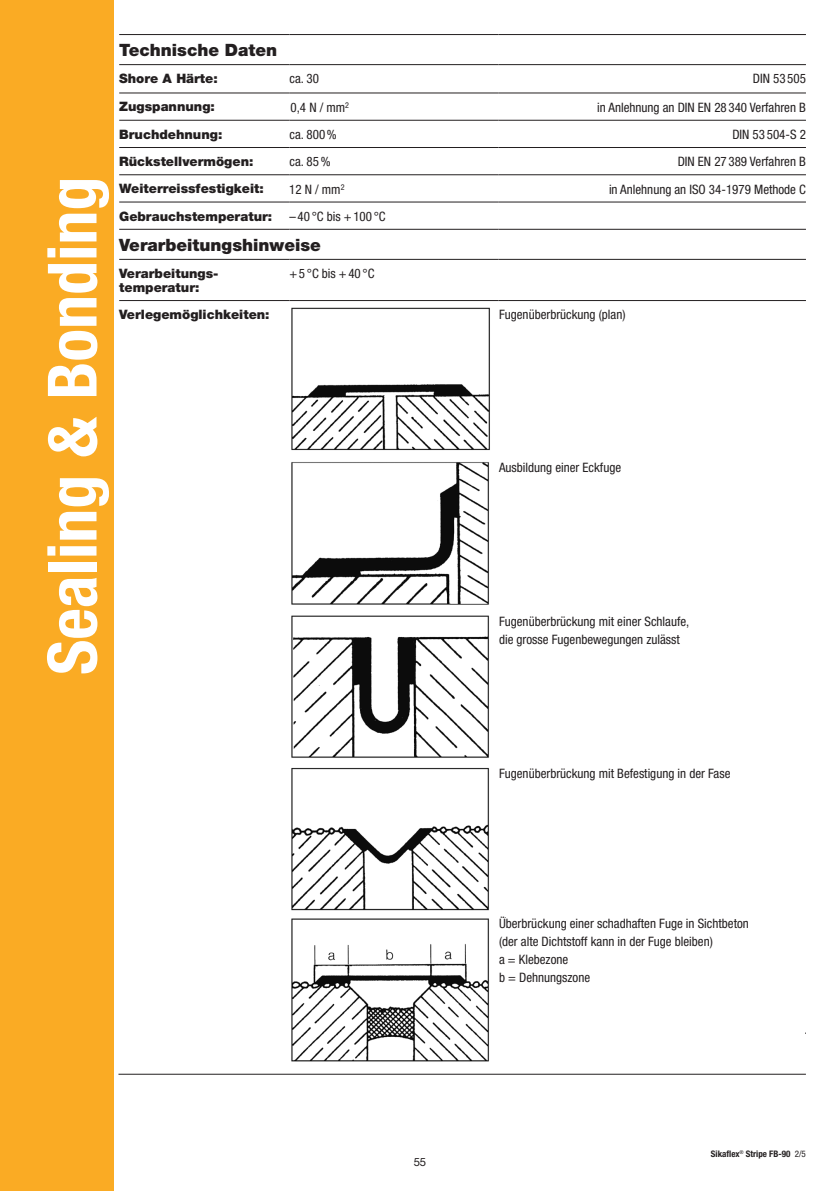
<style>
.page{position:relative;width:840px;height:1191px;background:#fff}
.page>*{position:absolute;margin:0;border:0;box-sizing:border-box;transform-origin:0 0}
.t1{font:700 condensed 68px "Helvetica Neue";color:#fff}
.t2{font:900 17px "Helvetica Neue";color:#231f20}
.t3{font:condensed 13px/18px "Helvetica Neue";color:#231f20}
.t4{font:900 13px/14.2px "Helvetica Neue";color:#231f20}
.t5{font:11.4px "Helvetica Neue";color:#231f20}
.t6{font:700 condensed 9px "Helvetica Neue";color:#231f20}
.t7{font:condensed 7.6px "Helvetica Neue";color:#231f20}
.s1{font-weight:400}
</style>
<div class="page">
<div style="left:0;top:0;width:113px;height:1191px;background:#faab24"></div>
<hr style="left:119px;top:34px;width:170px;height:1px;background:#231f20">
<hr style="left:289px;top:34px;width:209px;height:1px;background:#231f20">
<hr style="left:498px;top:34px;width:307px;height:1px;background:#231f20">
<hr style="left:119px;top:64px;width:170px;height:1px;background:#231f20">
<hr style="left:289px;top:64px;width:209px;height:1px;background:#231f20">
<hr style="left:498px;top:64px;width:307px;height:1px;background:#231f20">
<hr style="left:119px;top:92px;width:170px;height:1px;background:#231f20">
<hr style="left:289px;top:92px;width:209px;height:1px;background:#231f20">
<hr style="left:498px;top:92px;width:307px;height:1px;background:#231f20">
<hr style="left:119px;top:120px;width:170px;height:1px;background:#231f20">
<hr style="left:289px;top:120px;width:209px;height:1px;background:#231f20">
<hr style="left:498px;top:120px;width:307px;height:1px;background:#231f20">
<hr style="left:119px;top:147px;width:170px;height:1px;background:#231f20">
<hr style="left:289px;top:147px;width:209px;height:1px;background:#231f20">
<hr style="left:498px;top:147px;width:307px;height:1px;background:#231f20">
<hr style="left:119px;top:174px;width:170px;height:1px;background:#231f20">
<hr style="left:289px;top:174px;width:209px;height:1px;background:#231f20">
<hr style="left:498px;top:174px;width:307px;height:1px;background:#231f20">
<hr style="left:119px;top:201px;width:170px;height:1px;background:#231f20">
<hr style="left:289px;top:201px;width:209px;height:1px;background:#231f20">
<hr style="left:498px;top:201px;width:307px;height:1px;background:#231f20">
<hr style="left:119px;top:229px;width:170px;height:1px;background:#231f20">
<hr style="left:289px;top:229px;width:209px;height:1px;background:#231f20">
<hr style="left:498px;top:229px;width:307px;height:1px;background:#231f20">
<hr style="left:119px;top:259px;width:170px;height:1px;background:#231f20">
<hr style="left:289px;top:259px;width:209px;height:1px;background:#231f20">
<hr style="left:498px;top:259px;width:307px;height:1px;background:#231f20">
<hr style="left:119px;top:300px;width:170px;height:1px;background:#231f20">
<hr style="left:289px;top:300px;width:209px;height:1px;background:#231f20">
<hr style="left:498px;top:300px;width:307px;height:1px;background:#231f20">
<hr style="left:498px;top:1032px;width:307px;height:1px;background:#231f20">
<img style="left:291px;top:307px;width:512px;height:755px">
<hr style="left:118px;top:1073px;width:687px;height:1px;background:#231f20">
<div style="left:493px;top:308px;width:244px;height:491px;background:#fff"></div>
<div style="left:498px;top:918px;width:303px;height:115px;background:#fff"></div>
<h1 class="t1" style="left:31px;top:675px;width:500px;rotate:-90deg">Sealing &amp; Bonding</h1>
<h2 class="t2" style="left:119px;top:40px;width:159px">Technische Daten</h2>
<p class="t4" style="left:119px;top:71px;width:100px">Shore A Härte:</p>
<p class="t3" style="left:289px;top:70px;width:31px">ca. 30</p>
<p class="t3" style="left:752px;top:70px;width:55px">DIN 53 505</p>
<p class="t4" style="left:119px;top:100px;width:97px">Zugspannung:</p>
<p class="t7" style="left:345px;top:99px;width:5px">2</p>
<p class="t3" style="left:597px;top:98px;width:210px">in Anlehnung an DIN EN 28 340 Verfahren B</p>
<p class="t4" style="left:119px;top:127px;width:105px">Bruchdehnung:</p>
<p class="t3" style="left:289px;top:125px;width:49px">ca. 800%</p>
<p class="t3" style="left:732px;top:125px;width:75px">DIN 53 504-S 2</p>
<p class="t4" style="left:119px;top:154px;width:136px">Rückstellvermögen:</p>
<p class="t3" style="left:289px;top:153px;width:43px">ca. 85%</p>
<p class="t3" style="left:677px;top:153px;width:130px">DIN EN 27 389 Verfahren B</p>
<p class="t4" style="left:119px;top:181px;width:146px">Weiterreissfestigkeit:</p>
<p class="t3" style="left:289px;top:179px;width:71px">ca. 12 N / mm</p>
<p class="t3" style="left:608px;top:180px;width:198px">in Anlehnung an ISO 34-1979 Methode C</p>
<p class="t4" style="left:119px;top:209px;width:154px">Gebrauchstemperatur:</p>
<p class="t3" style="left:289px;top:207px;width:98px">– 40 °C bis +100 °C</p>
<h2 class="t2" style="left:119px;top:235px;width:203px">Verarbeitungshinweise</h2>
<p class="t4" style="left:119px;top:266px;width:101px">Verarbeitungs&shy;temperatur:</p>
<p class="t3" style="left:289px;top:264px;width:86px">+5 °C bis +40 °C</p>
<p class="t4" style="left:119px;top:307px;width:152px">Verlegemöglichkeiten:</p>
<p class="t3" style="left:290px;top:99px;width:60px">0,4 N / mm<sup>2</sup></p>
<p class="t3" style="left:289px;top:181px;width:57px">12 N / mm<sup>2</sup></p>
<p class="t3" style="left:498px;top:305px;width:128px">Fugenüberbrückung (plan)</p>
<p class="t3" style="left:498px;top:458px;width:124px">Ausbildung einer Eckfuge</p>
<p class="t3" style="left:498px;top:612px;width:192px">Fugenüberbrückung mit einer Schlaufe, die grosse Fugenbewegungen zulässt</p>
<p class="t3" style="left:498px;top:764px;width:233px">Fugenüberbrückung mit Befestigung in der Fase</p>
<p class="t3" style="left:498px;top:914px;width:251px">Überbrückung einer schadhaften Fuge in Sichtbeton (der alte Dichtstoff kann in der Fuge bleiben)<br>a = Klebezone<br>b = Dehnungszone</p>
<p class="t3" style="left:498px;top:918px;width:215px">(der alte Dichtstoff kann in der Fuge bleiben)</p>
<p class="t5" style="left:413px;top:1155px;width:14px">55</p>
<p class="t6" style="left:710px;top:1148px;width:96px">Sikaflex<sup>®</sup> Stripe FB-90 <span class="s1">2/5</span></p>
</div>
